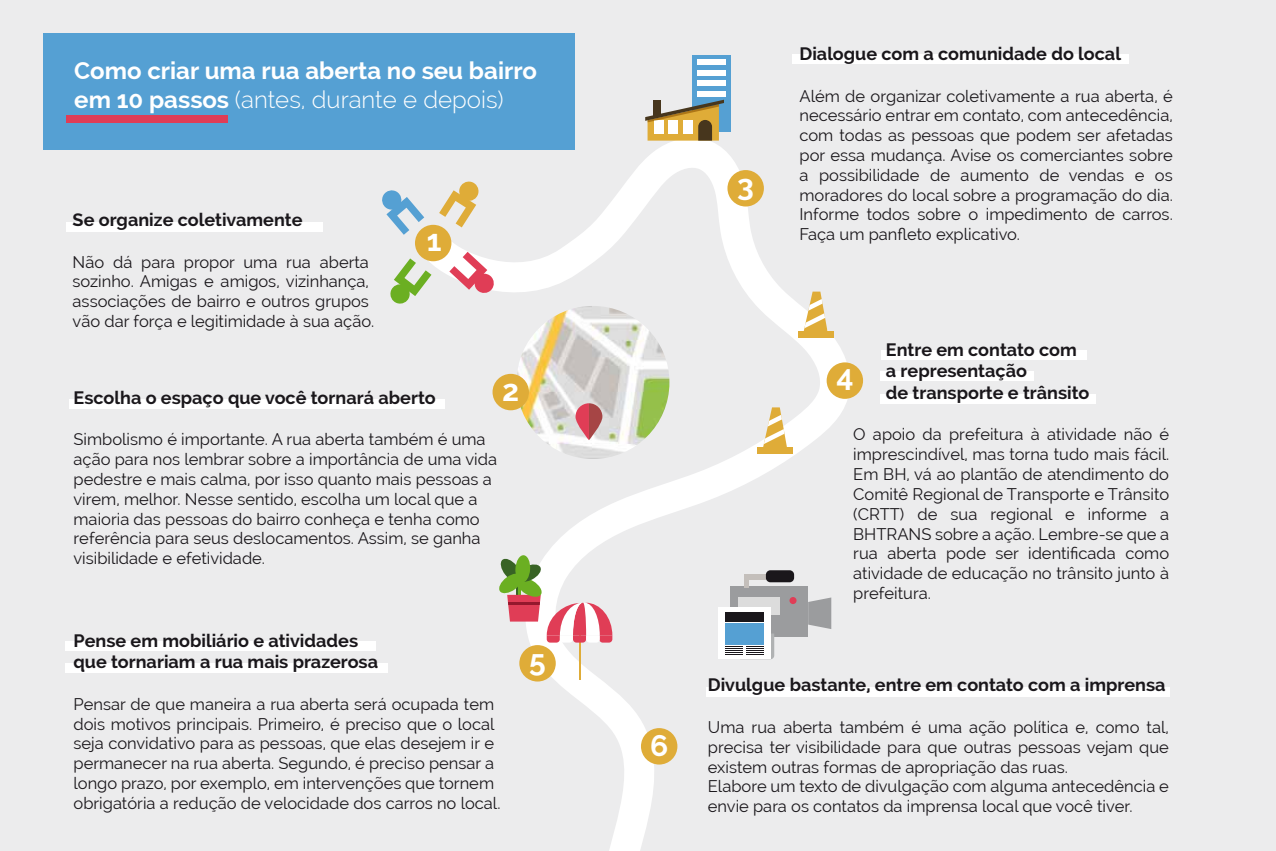
<style>
.page{position:relative;width:1276px;height:851px;background:#fff}
.page>*{position:absolute;margin:0;border:0;box-sizing:border-box;transform-origin:0 0}
.t1{font:700 30px "Raleway";color:#fff}
.t2{font:700 24px/28.8px "Raleway";color:#fff}
.t3{font:700 18px/21.6px "Raleway";color:#1a171b}
.t4{font:16.5px/19.8px "Raleway";color:#1a171b}
.s1{font-weight:300}
</style>
<div class="page">
<div style="left:0;top:0;width:1276px;height:850px;background:#ececed"></div>
<svg style="left:397px;top:131px;width:475px;height:719px"></svg>
<div style="left:492px;top:374px;width:37px;height:36px;background:#dfac38;border-radius:50%"></div>
<svg style="left:449px;top:252px;width:46px;height:42px"></svg>
<svg style="left:439px;top:180px;width:40px;height:47px"></svg>
<svg style="left:390px;top:258px;width:41px;height:47px"></svg>
<svg style="left:382px;top:189px;width:42px;height:46px"></svg>
<div style="left:727px;top:170px;width:37px;height:36px;background:#dfac38;border-radius:50%"></div>
<div style="left:826px;top:362px;width:37px;height:37px;background:#dfac38;border-radius:50%"></div>
<div style="left:519px;top:645px;width:37px;height:36px;background:#dfac38;border-radius:50%"></div>
<div style="left:641px;top:728px;width:36px;height:36px;background:#dfac38;border-radius:50%"></div>
<div style="left:415px;top:225px;width:36px;height:36px;background:#dfac38;border-radius:50%"></div>
<div style="left:43px;top:33px;width:532px;height:117px;background:#55a0d3"></div>
<div style="left:66px;top:115px;width:162px;height:7px;background:#e03d56"></div>
<div style="left:66px;top:641px;width:310px;height:10px;background:#fff"></div>
<div style="left:66px;top:663px;width:322px;height:9px;background:#fff"></div>
<div style="left:69px;top:399px;width:375px;height:9px;background:#fff"></div>
<div style="left:66px;top:222px;width:257px;height:9px;background:#fff"></div>
<div style="left:706px;top:686px;width:463px;height:10px;background:#fff"></div>
<div style="left:792px;top:54px;width:336px;height:10px;background:#fff"></div>
<div style="left:881px;top:350px;width:205px;height:9px;background:#fff"></div>
<div style="left:880px;top:371px;width:153px;height:9px;background:#fff"></div>
<div style="left:880px;top:394px;width:215px;height:10px;background:#fff"></div>
<div style="left:730px;top:586px;width:78px;height:50px;background:#9b9c9e"></div>
<div style="left:738px;top:597px;width:42px;height:17px;background:#dcdcdc"></div>
<svg style="left:808px;top:597px;width:23px;height:32px"></svg>
<div style="left:744px;top:574px;width:41px;height:6px;background:#c4bfbb"></div>
<div style="left:744px;top:577px;width:5px;height:10px;background:#c4bfbb"></div>
<div style="left:766px;top:570px;width:28px;height:12px;background:#1a171b;border-radius:4px"></div>
<div style="left:789px;top:597px;width:7px;height:7px;background:#e03d56;border-radius:50%"></div>
<div style="left:718px;top:607px;width:53px;height:52px;background:#fff"></div>
<div style="left:725px;top:612px;width:39px;height:9px;background:#1a171b"></div>
<div style="left:725px;top:622px;width:39px;height:22px;background:#55a0d3"></div>
<svg style="left:725px;top:634px;width:49px;height:25px"></svg>
<svg style="left:794px;top:467px;width:45px;height:7px"></svg>
<div style="left:757px;top:447px;width:36px;height:6px;background:#dfac38"></div>
<svg style="left:762px;top:407px;width:25px;height:40px"></svg>
<svg style="left:836px;top:320px;width:36px;height:7px"></svg>
<svg style="left:752px;top:381px;width:45px;height:7px"></svg>
<div style="left:797px;top:331px;width:36px;height:7px;background:#dfac38"></div>
<svg style="left:803px;top:291px;width:25px;height:40px"></svg>
<hr style="left:578px;top:618px;width:2px;height:61px;background:#dfac38">
<svg style="left:497px;top:555px;width:115px;height:87px"></svg>
<hr style="left:507px;top:602px;width:34px;height:2px;background:#94182d">
<div style="left:692px;top:55px;width:39px;height:76px;background:#55a0d3"></div>
<div style="left:697px;top:60px;width:29px;height:5px;background:#fff"></div>
<div style="left:697px;top:70px;width:29px;height:6px;background:#fff"></div>
<div style="left:697px;top:80px;width:29px;height:6px;background:#fff"></div>
<div style="left:697px;top:91px;width:29px;height:5px;background:#fff"></div>
<svg style="left:645px;top:100px;width:79px;height:41px"></svg>
<h2 class="t2" style="left:74px;top:57px;width:464px">Como criar uma rua aberta no seu bairro em 10 passos <span class="s1">(antes, durante e depois)</span></h2>
<p class="t3" style="left:73px;top:209px;width:231px">Se organize coletivamente</p>
<p class="t4" style="left:73px;top:252px;width:303px">Não dá para propor uma rua aberta sozinho. Amigas e amigos, vizinhança, associações de bairro e outros grupos vão dar força e legitimidade à sua ação.</p>
<h1 class="t1" style="left:427px;top:223px;width:16px">1</h1>
<h1 class="t1" style="left:502px;top:374px;width:19px">2</h1>
<p class="t3" style="left:74px;top:387px;width:363px">Escolha o espaço que você tornará aberto</p>
<p class="t4" style="left:74px;top:429px;width:425px">Simbolismo é importante. A rua aberta também é uma ação para nos lembrar sobre a importância de uma vida pedestre e mais calma, por isso quanto mais pessoas a virem, melhor. Nesse sentido, escolha um local que a maioria das pessoas do bairro conheça e tenha como referência para seus deslocamentos. Assim, se ganha visibilidade e efetividade.</p>
<p class="t3" style="left:74px;top:629px;width:306px">Pense em mobiliário e atividades que tornariam a rua mais prazerosa</p>
<p class="t4" style="left:74px;top:693px;width:428px">Pensar de que maneira a rua aberta será ocupada tem dois motivos principais. Primeiro, é preciso que o local seja convidativo para as pessoas, que elas desejem ir e permanecer na rua aberta. Segundo, é preciso pensar a longo prazo, por exemplo, em intervenções que tornem obrigatória a redução de velocidade dos carros no local.</p>
<h1 class="t1" style="left:529px;top:643px;width:18px">5</h1>
<h1 class="t1" style="left:650px;top:728px;width:20px">6</h1>
<h1 class="t1" style="left:737px;top:168px;width:18px">3</h1>
<p class="t3" style="left:799px;top:43px;width:323px">Dialogue com a comunidade do local</p>
<p class="t4" style="left:799px;top:86px;width:375px;text-align:justify">Além de organizar coletivamente a rua aberta, é necessário entrar em contato, com antecedência, com todas as pessoas que podem ser afetadas por essa mudança. Avise os comerciantes sobre a possibilidade de aumento de vendas e os moradores do local sobre a programação do dia.<br>Informe todos sobre o impedimento de carros.<br>Faça um panfleto explicativo.</p>
<h1 class="t1" style="left:836px;top:358px;width:18px">4</h1>
<p class="t3" style="left:886px;top:339px;width:205px">Entre em contato com a representação<br>de transporte e trânsito</p>
<p class="t4" style="left:853px;top:424px;width:317px;text-align:justify">O apoio da prefeitura à atividade não é imprescindível, mas torna tudo mais fácil.<br>Em BH, vá ao plantão de atendimento do Comitê Regional de Transporte e Trânsito (CRTT) de sua regional e informe a BHTRANS sobre a ação. Lembre-se que a rua aberta pode ser identificada como atividade de educação no trânsito junto à prefeitura.</p>
<p class="t3" style="left:708px;top:674px;width:459px">Divulgue bastante, entre em contato com a imprensa</p>
<p class="t4" style="left:708px;top:717px;width:462px">Uma rua aberta também é uma ação política e, como tal, precisa ter visibilidade para que outras pessoas vejam que existem outras formas de apropriação das ruas.<br>Elabore um texto de divulgação com alguma antecedência e envie para os contatos da imprensa local que você tiver.</p>
</div>
